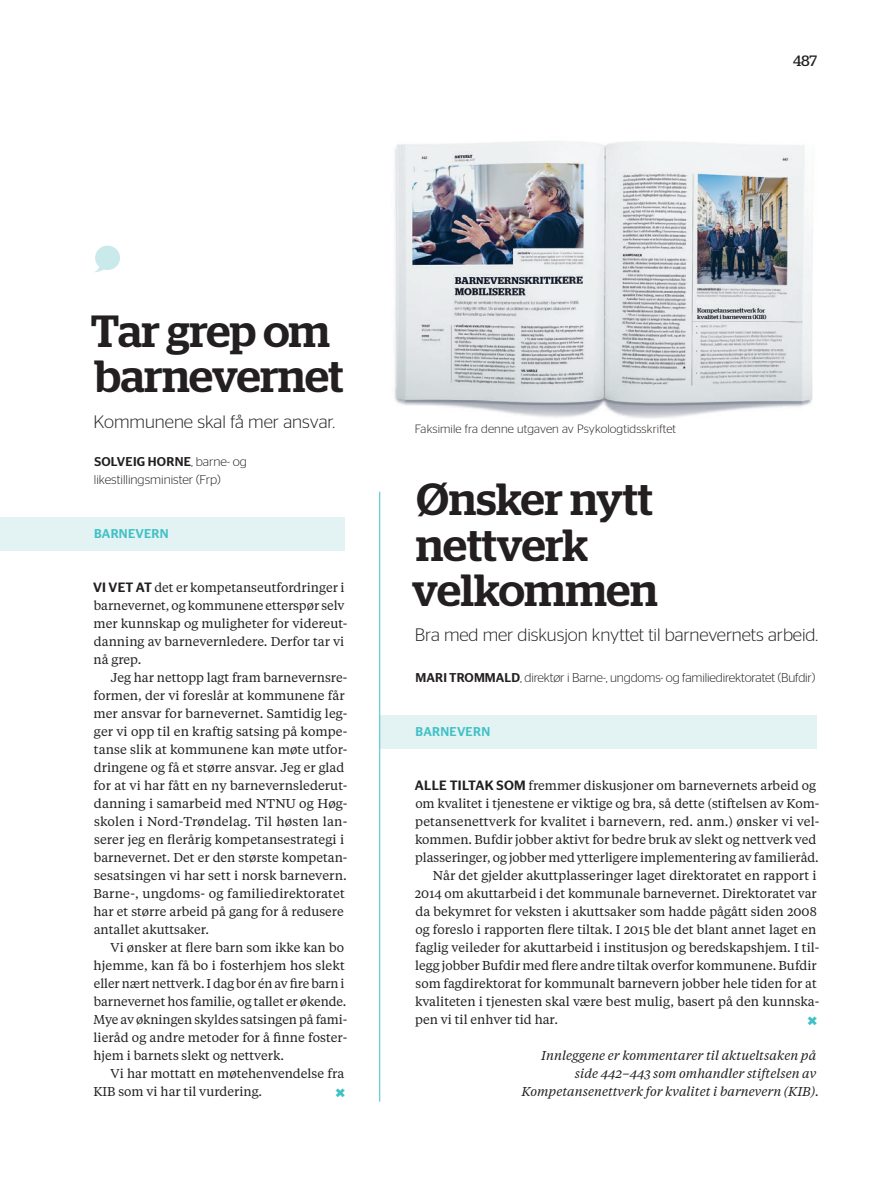
<style>
.page{position:relative;width:893px;height:1191px;background:#fff}
.page>*{position:absolute;margin:0;border:0;box-sizing:border-box;transform-origin:0 0}
.t1{font:500 45px/45px "Stag";letter-spacing:-.005em;color:#231f20}
.t2{font:300 18px "Stag Sans";letter-spacing:-.005em;color:#231f20}
.t3{font:700 18px "Stag Sans";color:#41c1c6}
.t4{font:15px "Stag";color:#231f20}
.t5{font:12.75px/18px "Tiempos Text";color:#231f20}
.t6{font:italic 12.75px/18px "Tiempos Text";color:#231f20;text-align:right}
.t7{font:300 12.75px/18px "Stag Sans";letter-spacing:-.01em;color:#231f20}
.t8{font:500 12.75px "Stag Sans";letter-spacing:.02em;color:#41c1c6}
.t9{font:300 12px "Stag Sans";letter-spacing:.01em;color:#231f20}
.s1{font-weight:500}
.s2{font-family:"Stag Sans";font-weight:500;font-size:13.5px}
</style>
<div class="page">
<div style="left:380px;top:715px;width:436px;height:33px;background:#e3f3f4"></div>
<div style="left:0;top:517px;width:344px;height:33px;background:#e3f3f4"></div>
<hr style="left:379px;top:492px;width:1px;height:609px;background:#41c1c6">
<svg style="left:95px;top:246px;width:25px;height:26px"></svg>
<img style="left:394px;top:141px;width:419px;height:277px">
<p class="t4" style="left:793px;top:52px;width:26px">487</p>
<h1 class="t1" style="left:91px;top:308px;width:254px">Tar grep om barnevernet</h1>
<h2 class="t2" style="left:93px;top:411px;width:243px">Kommunene skal få mer ansvar.</h2>
<p class="t7" style="left:94px;top:452px;width:154px"><span class="s1">SOLVEIG HORNE</span>, barne- og likestillingsminister (Frp)</p>
<p class="t8" style="left:94px;top:526px;width:76px">BARNEVERN</p>
<p class="t5" style="left:93px;top:578px;width:256px"><span class="s2">VI VET AT</span> det er kompetanseutfordringer i barnevernet, og kommunene etterspør selv mer kunnskap og muligheter for videreut&shy;danning av barnevernledere. Derfor tar vi nå grep.</p>
<p class="t5" style="left:93px;top:668px;width:256px;text-indent:17px">Jeg har nettopp lagt fram barnevernsre&shy;formen, der vi foreslår at kommunene får mer ansvar for barnevernet. Samtidig leg&shy;ger vi opp til en kraftig satsing på kompe&shy;tanse slik at kommunene kan møte utfor&shy;dringene og få et større ansvar. Jeg er glad for at vi har fått en ny barnevernslederut&shy;danning i samarbeid med NTNU og Høg&shy;skolen i Nord-Trøndelag. Til høsten lan&shy;serer jeg en flerårig kompetansestrategi i barnevernet. Det er den største kompetan&shy;sesatsingen vi har sett i norsk barnevern.<br>Barne-, ungdoms- og familiedirektoratet har et større arbeid på gang for å redusere antallet akuttsaker.</p>
<p class="t5" style="left:93px;top:938px;width:256px;text-indent:17px">Vi ønsker at flere barn som ikke kan bo hjemme, kan få bo i fosterhjem hos slekt eller nært nettverk. I dag bor én av fire barn i barnevernet hos familie, og tallet er økende.<br>Mye av økningen skyldes satsingen på fami&shy;lieråd og andre metoder for å finne foster&shy;hjem i barnets slekt og nettverk.</p>
<p class="t5" style="left:93px;top:1064px;width:252px;text-indent:17px">Vi har mottatt en møtehenvendelse fra<br>KIB som vi har til vurdering.</p>
<h2 class="t3" style="left:335px;top:1081px;width:11px">×</h2>
<p class="t9" style="left:415px;top:422px;width:263px">Faksimile fra denne utgaven av Psykologtidsskriftet</p>
<h1 class="t1" style="left:412px;top:477px;width:247px">Ønsker nytt nettverk velkommen</h1>
<h2 class="t2" style="left:415px;top:625px;width:405px">Bra med mer diskusjon knyttet til barnevernets arbeid.</h2>
<p class="t7" style="left:416px;top:668px;width:401px"><span class="s1">MARI TROMMALD</span>, direktør i Barne-, ungdoms- og familiedirektoratet (Bufdir)</p>
<p class="t8" style="left:416px;top:724px;width:76px">BARNEVERN</p>
<p class="t5" style="left:415px;top:776px;width:403px"><span class="s2">ALLE TILTAK SOM</span> fremmer diskusjoner om barnevernets arbeid og</p>
<p class="t5" style="left:415px;top:794px;width:406px">om kvalitet i tjenestene er viktige og bra, så dette (stiftelsen av Kom-</p>
<p class="t5" style="left:415px;top:812px;width:406px">petansenettverk for kvalitet i barnevern, red. anm.) ønsker vi vel-</p>
<p class="t5" style="left:415px;top:830px;width:403px">kommen. Bufdir jobber aktivt for bedre bruk av slekt og nettverk ved</p>
<p class="t5" style="left:415px;top:848px;width:405px">plasseringer, og jobber med ytterligere implementering av familieråd.</p>
<p class="t5" style="left:433px;top:866px;width:385px">Når det gjelder akuttplasseringer laget direktoratet en rapport i</p>
<p class="t5" style="left:415px;top:884px;width:403px">2014 om akuttarbeid i det kommunale barnevernet. Direktoratet var</p>
<p class="t5" style="left:415px;top:902px;width:403px">da bekymret for veksten i akuttsaker som hadde pågått siden 2008</p>
<p class="t5" style="left:415px;top:920px;width:402px">og foreslo i rapporten flere tiltak. I 2015 ble det blant annet laget en</p>
<p class="t5" style="left:415px;top:938px;width:406px">faglig veileder for akuttarbeid i institusjon og beredskapshjem. I til-</p>
<p class="t5" style="left:415px;top:956px;width:403px">legg jobber Bufdir med flere andre tiltak overfor kommunene. Bufdir</p>
<p class="t5" style="left:415px;top:974px;width:403px">som fagdirektorat for kommunalt barnevern jobber hele tiden for at</p>
<p class="t5" style="left:415px;top:992px;width:406px">kvaliteten i tjenesten skal være best mulig, basert på den kunnska-</p>
<p class="t5" style="left:415px;top:1010px;width:144px">pen vi til enhver tid har.</p>
<h2 class="t3" style="left:807px;top:1009px;width:11px">×</h2>
<p class="t6" style="left:522px;top:1046px;width:299px">Innleggene er kommentarer til aktueltsaken på side 442–443 som omhandler stiftelsen av<br>Kompetansenettverk for kvalitet i barnevern (KIB).</p>
</div>
